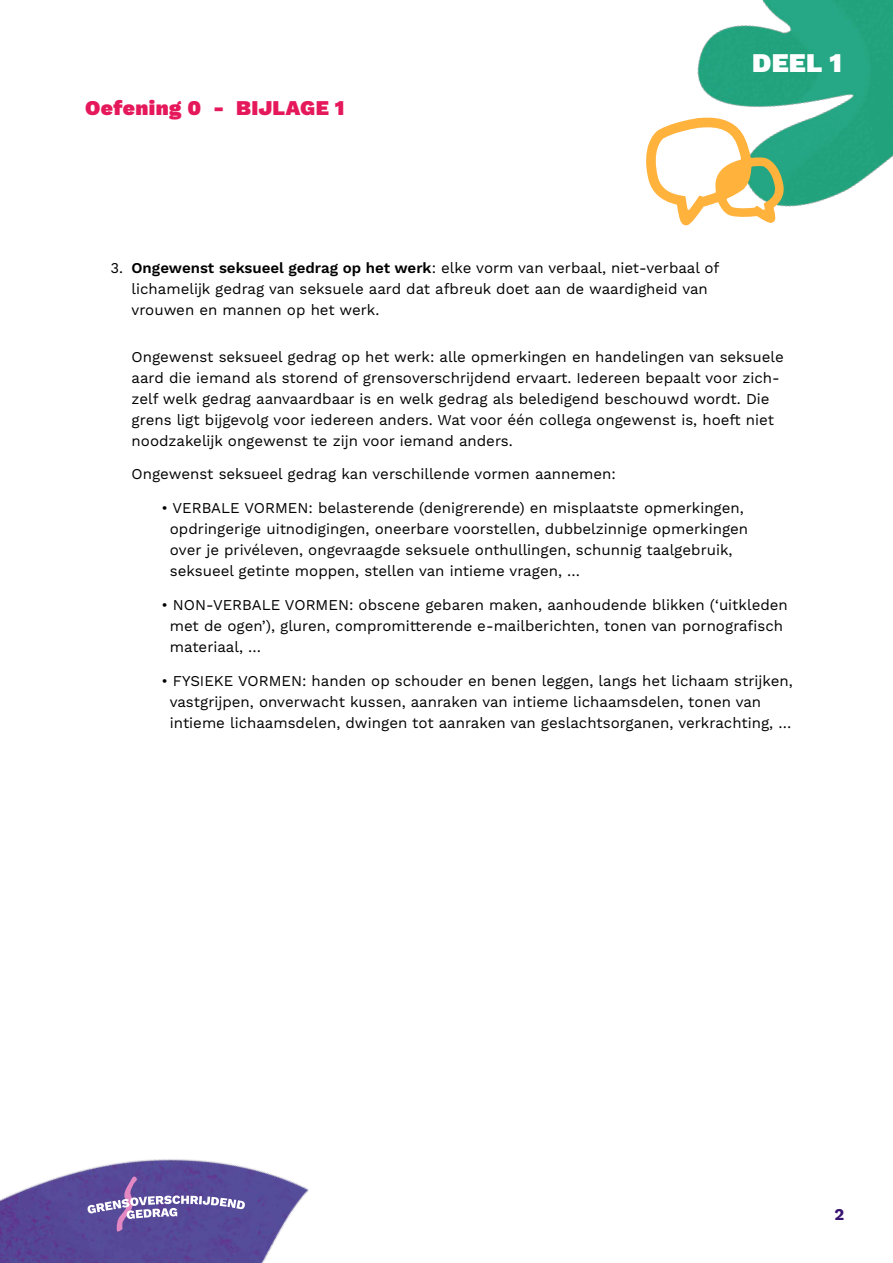
<style>
.page{position:relative;width:893px;height:1263px;background:#fff}
.page>*{position:absolute;margin:0;border:0;box-sizing:border-box;transform-origin:0 0}
.t1{font:900 27px "Work Sans";color:#fff}
.t2{font:900 21px "Work Sans";letter-spacing:.02em;color:#e6185c}
.t3{font:700 16.5px "Work Sans";color:#391470}
.t4{font:15px/21px "Work Sans";color:#000}
.s1{font-weight:600}
</style>
<div class="page">
<img style="left:0;top:1159px;width:309px;height:104px">
<svg style="left:87px;top:1176px;width:158px;height:57px;background:#6e60a5"></svg>
<img style="left:684px;top:0;width:209px;height:226px">
<svg style="left:646px;top:116px;width:139px;height:109px"></svg>
<h2 class="t2" style="left:85px;top:96px;width:261px">Oefening 0 - BIJLAGE 1</h2>
<h1 class="t1" style="left:752px;top:47px;width:91px">DEEL 1</h1>
<p class="t4" style="left:132px;top:258px;width:589px;text-indent:-21px">3. <span class="s1">Ongewenst seksueel gedrag op het werk</span>: elke vorm van verbaal, niet-verbaal of lichamelijk gedrag van seksuele aard dat afbreuk doet aan de waardigheid van vrouwen en mannen op het werk.</p>
<p class="t4" style="left:132px;top:347px;width:654px">Ongewenst seksueel gedrag op het werk: alle opmerkingen en handelingen van seksuele aard die iemand als storend of grensoverschrijdend ervaart. Iedereen bepaalt voor zich&shy;zelf welk gedrag aanvaardbaar is en welk gedrag als beledigend beschouwd wordt. Die grens ligt bijgevolg voor iedereen anders. Wat voor één collega ongewenst is, hoeft niet noodzakelijk ongewenst te zijn voor iemand anders.</p>
<p class="t4" style="left:132px;top:464px;width:486px">Ongewenst seksueel gedrag kan verschillende vormen aannemen:</p>
<p class="t4" style="left:170px;top:498px;width:580px;text-indent:-9px">• VERBALE VORMEN: belasterende (denigrerende) en misplaatste opmerkingen, opdringerige uitnodigingen, oneerbare voorstellen, dubbelzinnige opmerkingen over je privéleven, ongevraagde seksuele onthullingen, schunnig taalgebruik, seksueel getinte moppen, stellen van intieme vragen, …</p>
<p class="t4" style="left:170px;top:595px;width:619px;text-indent:-9px">• NON-VERBALE VORMEN: obscene gebaren maken, aanhoudende blikken (‘uitkleden met de ogen’), gluren, compromitterende e-mailberichten, tonen van pornografisch materiaal, …</p>
<p class="t4" style="left:170px;top:671px;width:624px;text-indent:-9px">• FYSIEKE VORMEN: handen op schouder en benen leggen, langs het lichaam strijken, vastgrijpen, onverwacht kussen, aanraken van intieme lichaamsdelen, tonen van intieme lichaamsdelen, dwingen tot aanraken van geslachtsorganen, verkrachting, …</p>
<p class="t3" style="left:834px;top:1205px;width:11px">2</p>
</div>
